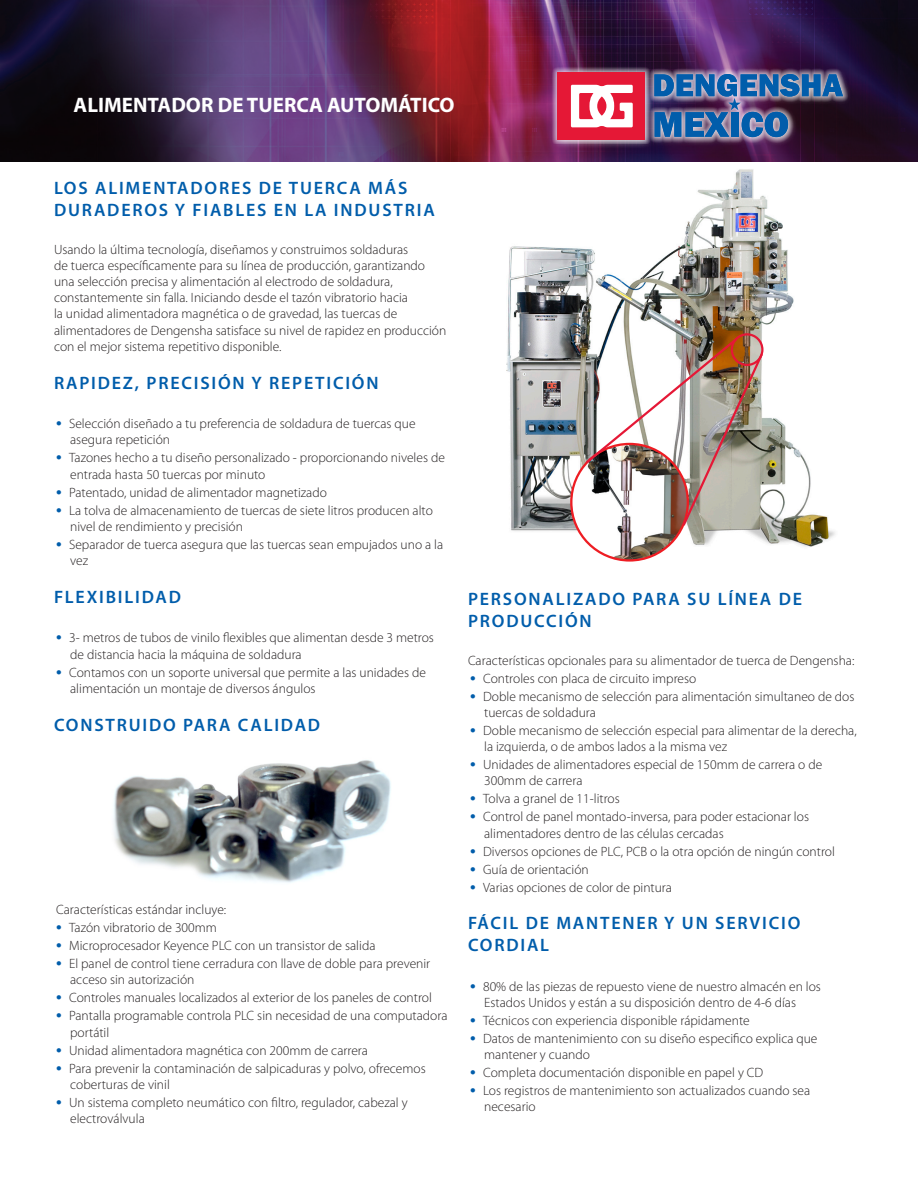
<style>
.page{position:relative;width:918px;height:1188px;background:#fff}
.page>*{position:absolute;margin:0;border:0;box-sizing:border-box;transform-origin:0 0}
.t1{font:700 21px "Myriad Pro";color:#fff}
.t2{font:600 18px/21.6px "Myriad Pro";letter-spacing:.1em;color:#015dab}
.t3{font:300 13.5px/16.2px "Myriad Pro";color:#231f20}
.s1{font-weight:600;font-size:18px;color:#015dab}
</style>
<div class="page">
<img style="left:506px;top:169px;width:329px;height:393px">
<img style="left:571px;top:444px;width:117px;height:116px;border-radius:58px">
<div style="left:731px;top:333px;width:33px;height:33px;border:2px solid #e51836;border-radius:50%"></div>
<img style="left:584px;top:336px;width:181px;height:192px">
<img style="left:0;top:0;width:918px;height:162px">
<div style="left:550px;top:66px;width:301px;height:83px;background:#fff;opacity:.75"></div>
<img style="left:551px;top:66px;width:297px;height:78px">
<div style="left:557px;top:72px;width:88px;height:68px;background:#e51836"></div>
<svg style="left:571px;top:85px;width:62px;height:42px"></svg>
<img style="left:654px;top:74px;width:189px;height:63px">
<img style="left:113px;top:760px;width:278px;height:123px">
<p class="t1" style="left:74px;top:91px;width:382px">ALIMENTADOR DE TUERCA AUTOMÁTICO</p>
<p class="t2" style="left:54px;top:177px;width:382px">LOS ALIMENTADORES DE TUERCA MÁS<br>DURADEROS Y FIABLES EN LA INDUSTRIA</p>
<p class="t3" style="left:54px;top:241px;width:394px">Usando la última tecnología, diseñamos y construimos soldaduras<br>de tuerca específicamente para su línea de producción, garantizando una selección precisa y alimentación al electrodo de soldadura, constantemente sin falla. Iniciando desde el tazón vibratorio hacia<br>la unidad alimentadora magnética o de gravedad, las tuercas de alimentadores de Dengensha satisface su nivel de rapidez en producción con el mejor sistema repetitivo disponible.</p>
<p class="t2" style="left:54px;top:371px;width:326px">RAPIDEZ, PRECISIÓN Y REPETICIÓN</p>
<p class="t3" style="left:70px;top:416px;width:347px;text-indent:-14px"><span class="s1">•</span> Selección diseñado a tu preferencia de soldadura de tuercas que asegura repetición</p>
<p class="t3" style="left:70px;top:450px;width:376px;text-indent:-14px"><span class="s1">•</span> Tazones hecho a tu diseño personalizado - proporcionando niveles de entrada hasta 50 tuercas por minuto</p>
<p class="t3" style="left:56px;top:484px;width:272px"><span class="s1">•</span> Patentado, unidad de alimentador magnetizado</p>
<p class="t3" style="left:70px;top:502px;width:364px;text-indent:-14px"><span class="s1">•</span> La tolva de almacenamiento de tuercas de siete litros producen alto nivel de rendimiento y precisión</p>
<p class="t3" style="left:70px;top:536px;width:375px;text-indent:-14px"><span class="s1">•</span> Separador de tuerca asegura que las tuercas sean empujados uno a la vez</p>
<p class="t2" style="left:54px;top:586px;width:129px">FLEXIBILIDAD</p>
<p class="t3" style="left:70px;top:630px;width:365px;text-indent:-14px"><span class="s1">•</span> 3- metros de tubos de vinilo flexibles que alimentan desde 3 metros de distancia hacia la máquina de soldadura</p>
<p class="t3" style="left:70px;top:664px;width:357px;text-indent:-14px"><span class="s1">•</span> Contamos con un soporte universal que permite a las unidades de alimentación un montaje de diversos ángulos</p>
<p class="t2" style="left:54px;top:713px;width:268px">CONSTRUIDO PARA CALIDAD</p>
<p class="t3" style="left:56px;top:902px;width:172px">Características estándar incluye:</p>
<p class="t3" style="left:56px;top:920px;width:162px"><span class="s1">•</span> Tazón vibratorio de 300mm</p>
<p class="t3" style="left:56px;top:938px;width:321px"><span class="s1">•</span> Microprocesador Keyence PLC con un transistor de salida</p>
<p class="t3" style="left:70px;top:956px;width:362px;text-indent:-14px"><span class="s1">•</span> El panel de control tiene cerradura con llave de doble para prevenir acceso sin autorización</p>
<p class="t3" style="left:56px;top:990px;width:377px"><span class="s1">•</span> Controles manuales localizados al exterior de los paneles de control</p>
<p class="t3" style="left:70px;top:1008px;width:379px;text-indent:-14px"><span class="s1">•</span> Pantalla programable controla PLC sin necesidad de una computadora portátil</p>
<p class="t3" style="left:56px;top:1042px;width:313px"><span class="s1">•</span> Unidad alimentadora magnética con 200mm de carrera</p>
<p class="t3" style="left:70px;top:1060px;width:357px;text-indent:-14px"><span class="s1">•</span> Para prevenir la contaminación de salpicaduras y polvo, ofrecemos coberturas de vinil</p>
<p class="t3" style="left:70px;top:1094px;width:339px;text-indent:-14px"><span class="s1">•</span> Un sistema completo neumático con filtro, regulador, cabezal y electroválvula</p>
<p class="t2" style="left:468px;top:588px;width:336px">PERSONALIZADO PARA SU LÍNEA DE<br>PRODUCCIÓN</p>
<p class="t3" style="left:468px;top:652px;width:388px">Características opcionales para su alimentador de tuerca de Dengensha:</p>
<p class="t3" style="left:470px;top:670px;width:228px"><span class="s1">•</span> Controles con placa de circuito impreso</p>
<p class="t3" style="left:484px;top:688px;width:372px;text-indent:-14px"><span class="s1">•</span> Doble mecanismo de selección para alimentación simultaneo de dos tuercas de soldadura</p>
<p class="t3" style="left:484px;top:722px;width:374px;text-indent:-14px"><span class="s1">•</span> Doble mecanismo de selección especial para alimentar de la derecha, la izquierda, o de ambos lados a la misma vez</p>
<p class="t3" style="left:484px;top:757px;width:340px;text-indent:-14px"><span class="s1">•</span> Unidades de alimentadores especial de 150mm de carrera o de<br>300mm de carrera</p>
<p class="t3" style="left:470px;top:791px;width:151px"><span class="s1">•</span> Tolva a granel de 11-litros</p>
<p class="t3" style="left:484px;top:809px;width:326px;text-indent:-14px"><span class="s1">•</span> Control de panel montado-inversa, para poder estacionar los alimentadores dentro de las células cercadas</p>
<p class="t3" style="left:470px;top:843px;width:366px"><span class="s1">•</span> Diversos opciones de PLC, PCB o la otra opción de ningún control</p>
<p class="t3" style="left:470px;top:861px;width:120px"><span class="s1">•</span> Guía de orientación</p>
<p class="t3" style="left:470px;top:879px;width:203px"><span class="s1">•</span> Varias opciones de color de pintura</p>
<p class="t2" style="left:468px;top:912px;width:334px">FÁCIL DE MANTENER Y UN SERVICIO<br>CORDIAL</p>
<p class="t3" style="left:484px;top:978px;width:338px;text-indent:-14px"><span class="s1">•</span> 80% de las piezas de repuesto viene de nuestro almacén en los<br>Estados Unidos y están a su disposición dentro de 4-6 días</p>
<p class="t3" style="left:470px;top:1012px;width:281px"><span class="s1">•</span> Técnicos con experiencia disponible rápidamente</p>
<p class="t3" style="left:484px;top:1030px;width:335px;text-indent:-14px"><span class="s1">•</span> Datos de mantenimiento con su diseño especifico explica que mantener y cuando</p>
<p class="t3" style="left:470px;top:1064px;width:295px"><span class="s1">•</span> Completa documentación disponible en papel y CD</p>
<p class="t3" style="left:484px;top:1082px;width:328px;text-indent:-14px"><span class="s1">•</span> Los registros de mantenimiento son actualizados cuando sea necesario</p>
</div>
